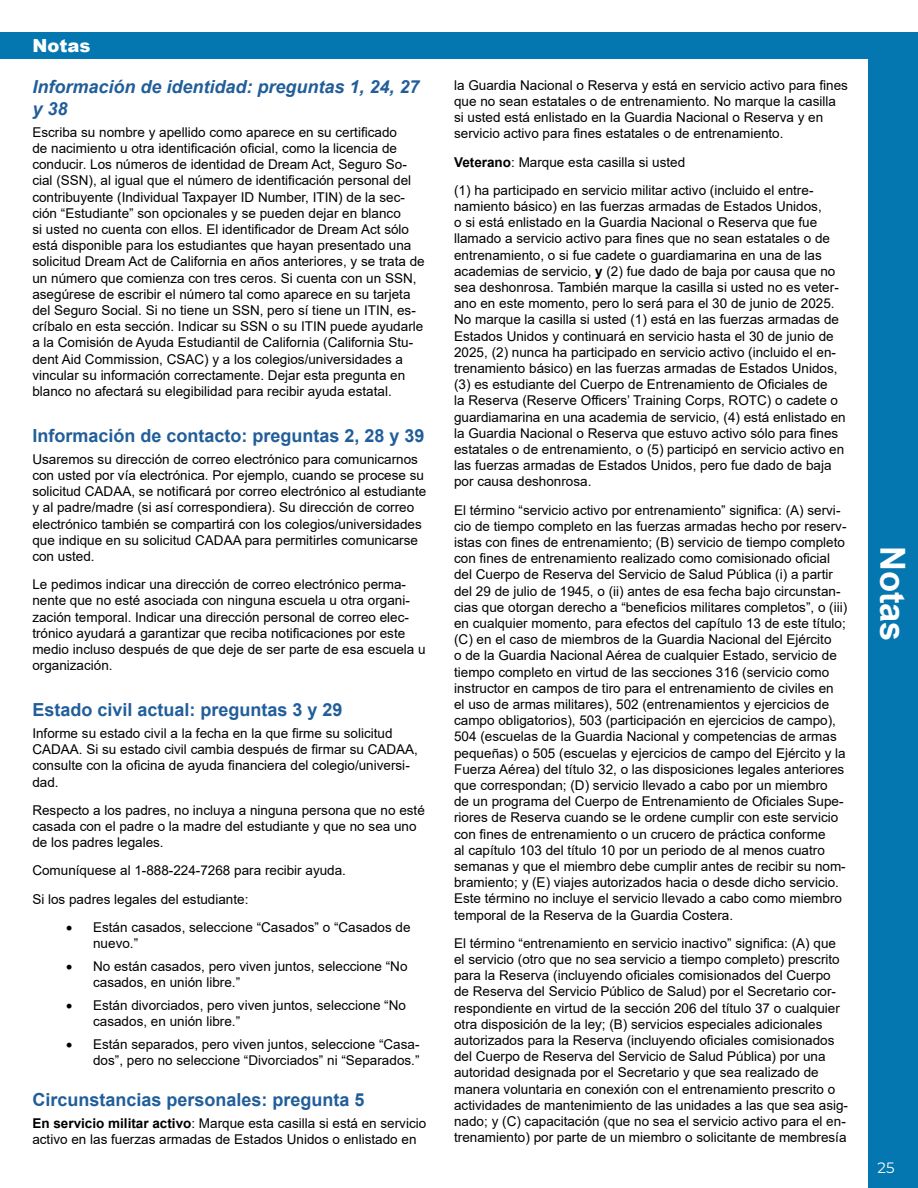
<style>
.page{position:relative;width:918px;height:1188px;background:#fff}
.page>*{position:absolute;margin:0;border:0;box-sizing:border-box;transform-origin:0 0}
.t1{font:700 34.5px "Arial";color:#fff}
.t2{font:700 18px "Arial";color:#215e99}
.H2_Attention{font:italic 700 18px/21.6px "Arial";color:#215e99}
.H1_Divider_Title__White_copy{font:900 18px "Arial";color:#fff}
.t3{font:15px "Montserrat";color:#fff}
.List_Paragraph{font:13.5px/16.2px "Arial";color:#000}
.s1{font-weight:700}
</style>
<div class="page">
<div style="left:0;top:32px;width:918px;height:27px;background:#0476b0"></div>
<div style="left:868px;top:32px;width:50px;height:1156px;background:#0476b0"></div>
<h1 class="H1_Divider_Title__White_copy" style="left:32px;top:33px;width:59px">Notas</h1>
<h2 class="H2_Attention" style="left:32px;top:76px;width:389px">Información de identidad: preguntas 1, 24, 27 y 38</h2>
<p class="List_Paragraph" style="left:32px;top:124px;width:394px">Escriba su nombre y apellido como aparece en su certificado<br>de nacimiento u otra identificación oficial, como la licencia de conducir. Los números de identidad de Dream Act, Seguro So&shy;cial (SSN), al igual que el número de identificación personal del contribuyente (Individual Taxpayer ID Number, ITIN) de la sec&shy;ción “Estudiante” son opcionales y se pueden dejar en blanco<br>si usted no cuenta con ellos. El identificador de Dream Act sólo está disponible para los estudiantes que hayan presentado una solicitud Dream Act de California en años anteriores, y se trata de un número que comienza con tres ceros. Si cuenta con un SSN, asegúrese de escribir el número tal como aparece en su tarjeta del Seguro Social. Si no tiene un SSN, pero sí tiene un ITIN, es&shy;críbalo en esta sección. Indicar su SSN o su ITIN puede ayudarle a la Comisión de Ayuda Estudiantil de California (California Stu&shy;dent Aid Commission, CSAC) y a los colegios/universidades a vincular su información correctamente. Dejar esta pregunta en blanco no afectará su elegibilidad para recibir ayuda estatal.</p>
<h2 class="t2" style="left:32px;top:423px;width:394px">Información de contacto: preguntas 2, 28 y 39</h2>
<p class="List_Paragraph" style="left:32px;top:451px;width:395px">Usaremos su dirección de correo electrónico para comunicarnos con usted por vía electrónica. Por ejemplo, cuando se procese su solicitud CADAA, se notificará por correo electrónico al estudiante y al padre/madre (si así correspondiera). Su dirección de correo electrónico también se compartirá con los colegios/universidades que indique en su solicitud CADAA para permitirles comunicarse con usted.</p>
<p class="List_Paragraph" style="left:32px;top:576px;width:395px">Le pedimos indicar una dirección de correo electrónico perma&shy;nente que no esté asociada con ninguna escuela u otra organi&shy;zación temporal. Indicar una dirección personal de correo elec&shy;trónico ayudará a garantizar que reciba notificaciones por este medio incluso después de que deje de ser parte de esa escuela u organización.</p>
<h2 class="t2" style="left:32px;top:697px;width:312px">Estado civil actual: preguntas 3 y 29</h2>
<p class="List_Paragraph" style="left:32px;top:725px;width:387px">Informe su estado civil a la fecha en la que firme su solicitud CADAA. Si su estado civil cambia después de firmar su CADAA, consulte con la oficina de ayuda financiera del colegio/universi&shy;dad.</p>
<p class="List_Paragraph" style="left:32px;top:802px;width:394px">Respecto a los padres, no incluya a ninguna persona que no esté casada con el padre o la madre del estudiante y que no sea uno de los padres legales.</p>
<p class="List_Paragraph" style="left:32px;top:862px;width:315px">Comuníquese al 1-888-224-7268 para recibir ayuda.</p>
<p class="List_Paragraph" style="left:32px;top:891px;width:218px">Si los padres legales del estudiante:</p>
<p class="List_Paragraph" style="left:93px;top:919px;width:319px;text-indent:-27px">• Están casados, seleccione “Casados” o “Casados de nuevo.”</p>
<p class="List_Paragraph" style="left:93px;top:958px;width:316px;text-indent:-27px">• No están casados, pero viven juntos, seleccione “No casados, en unión libre.”</p>
<p class="List_Paragraph" style="left:93px;top:997px;width:314px;text-indent:-27px">• Están divorciados, pero viven juntos, seleccione “No casados, en unión libre.”</p>
<p class="List_Paragraph" style="left:66px;top:1036px;width:355px;text-align:right">• Están separados, pero viven juntos, seleccione “Casa&shy;dos”, pero no seleccione “Divorciados” ni “Separados.”</p>
<h2 class="t2" style="left:32px;top:1087px;width:334px">Circunstancias personales: pregunta 5</h2>
<p class="List_Paragraph" style="left:32px;top:1115px;width:395px"><span class="s1">En servicio militar activo</span>: Marque esta casilla si está en servicio activo en las fuerzas armadas de Estados Unidos o enlistado en</p>
<p class="List_Paragraph" style="left:454px;top:77px;width:395px">la Guardia Nacional o Reserva y está en servicio activo para fines que no sean estatales o de entrenamiento. No marque la casilla si usted está enlistado en la Guardia Nacional o Reserva y en servicio activo para fines estatales o de entrenamiento.</p>
<p class="List_Paragraph" style="left:454px;top:154px;width:233px"><span class="s1">Veterano</span>: Marque esta casilla si usted</p>
<p class="List_Paragraph" style="left:454px;top:182px;width:393px">(1) ha participado en servicio militar activo (incluido el entre&shy;namiento básico) en las fuerzas armadas de Estados Unidos,<br>o si está enlistado en la Guardia Nacional o Reserva que fue llamado a servicio activo para fines que no sean estatales o de entrenamiento, o si fue cadete o guardiamarina en una de las academias de servicio, <span class="s1">y</span> (2) fue dado de baja por causa que no sea deshonrosa. También marque la casilla si usted no es veter&shy;ano en este momento, pero lo será para el 30 de junio de 2025.<br>No marque la casilla si usted (1) está en las fuerzas armadas de Estados Unidos y continuará en servicio hasta el 30 de junio de 2025, (2) nunca ha participado en servicio activo (incluido el en&shy;trenamiento básico) en las fuerzas armadas de Estados Unidos, (3) es estudiante del Cuerpo de Entrenamiento de Oficiales de<br>la Reserva (Reserve Officers’ Training Corps, ROTC) o cadete o guardiamarina en una academia de servicio, (4) está enlistado en la Guardia Nacional o Reserva que estuvo activo sólo para fines estatales o de entrenamiento, o (5) participó en servicio activo en las fuerzas armadas de Estados Unidos, pero fue dado de baja por causa deshonrosa.</p>
<p class="List_Paragraph" style="left:454px;top:502px;width:395px">El término “servicio activo por entrenamiento” significa: (A) servi&shy;cio de tiempo completo en las fuerzas armadas hecho por reserv&shy;istas con fines de entrenamiento; (B) servicio de tiempo completo con fines de entrenamiento realizado como comisionado oficial del Cuerpo de Reserva del Servicio de Salud Pública (i) a partir del 29 de julio de 1945, o (ii) antes de esa fecha bajo circunstan&shy;cias que otorgan derecho a “beneficios militares completos”, o (iii) en cualquier momento, para efectos del capítulo 13 de este título; (C) en el caso de miembros de la Guardia Nacional del Ejército<br>o de la Guardia Nacional Aérea de cualquier Estado, servicio de tiempo completo en virtud de las secciones 316 (servicio como instructor en campos de tiro para el entrenamiento de civiles en el uso de armas militares), 502 (entrenamientos y ejercicios de campo obligatorios), 503 (participación en ejercicios de campo), 504 (escuelas de la Guardia Nacional y competencias de armas pequeñas) o 505 (escuelas y ejercicios de campo del Ejército y la Fuerza Aérea) del título 32, o las disposiciones legales anteriores que correspondan; (D) servicio llevado a cabo por un miembro<br>de un programa del Cuerpo de Entrenamiento de Oficiales Supe&shy;riores de Reserva cuando se le ordene cumplir con este servicio con fines de entrenamiento o un crucero de práctica conforme<br>al capítulo 103 del título 10 por un periodo de al menos cuatro semanas y que el miembro debe cumplir antes de recibir su nom&shy;bramiento; y (E) viajes autorizados hacia o desde dicho servicio.<br>Este término no incluye el servicio llevado a cabo como miembro temporal de la Reserva de la Guardia Costera.</p>
<p class="List_Paragraph" style="left:454px;top:935px;width:395px">El término “entrenamiento en servicio inactivo” significa: (A) que el servicio (otro que no sea servicio a tiempo completo) prescrito para la Reserva (incluyendo oficiales comisionados del Cuerpo de Reserva del Servicio Público de Salud) por el Secretario cor&shy;respondiente en virtud de la sección 206 del título 37 o cualquier otra disposición de la ley; (B) servicios especiales adicionales autorizados para la Reserva (incluyendo oficiales comisionados del Cuerpo de Reserva del Servicio de Salud Pública) por una autoridad designada por el Secretario y que sea realizado de manera voluntaria en conexión con el entrenamiento prescrito o actividades de mantenimiento de las unidades a las que sea asig&shy;nado; y (C) capacitación (que no sea el servicio activo para el en&shy;trenamiento) por parte de un miembro o solicitante de membresía</p>
<h1 class="t1" style="left:917px;top:546px;width:97px;rotate:90deg">Notas</h1>
<p class="t3" style="left:878px;top:1157px;width:19px">25</p>
</div>
